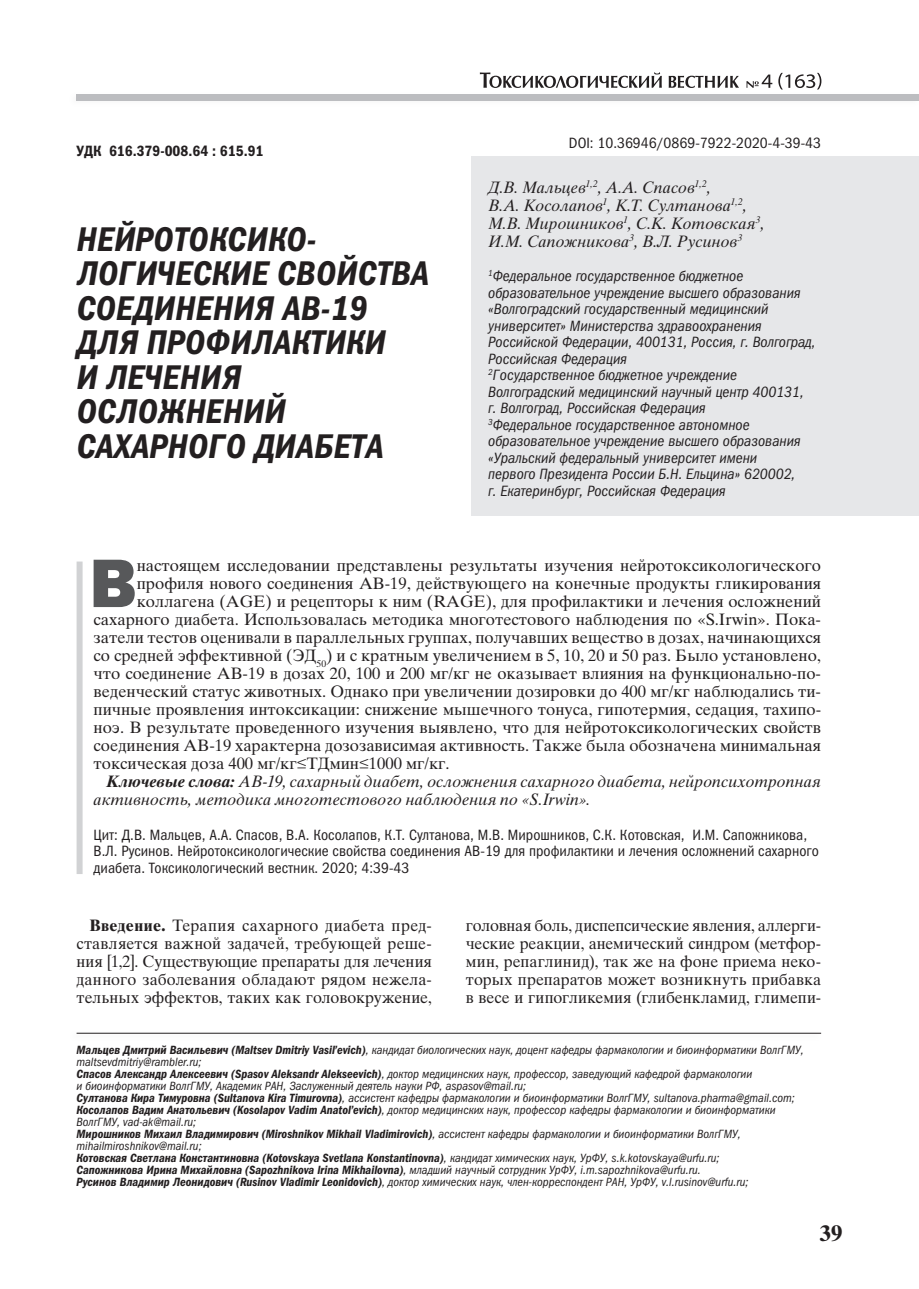
<style>
.page{position:relative;width:919px;height:1289px;background:#fff}
.page>*{position:absolute;margin:0;border:0;box-sizing:border-box;transform-origin:0 0}
.t1{font:69px "Franklin Gothic Heavy ITC";color:#57585a}
.t2{font:italic 34.5px/34.5px "Franklin Gothic Demi Cond ITC";letter-spacing:.01em;color:#231f20}
.t3{font:700 22.5px "Times Ten Cyr";color:#231f20}
.t4{font:16.5px/18px "Times Ten Cyr Upright";color:#231f20;text-align:justify}
.t5{font:16.5px/18px "Times Ten Cyr Inclined";letter-spacing:.005em;color:#231f20}
.t6{font:italic 15px/16.5px "Franklin Gothic Book Cond ITC";color:#231f20}
.t7{font:15px/16.5px "Franklin Gothic Book Cond ITC";color:#231f20}
.t8{font:15px "Franklin Gothic Demi Cond ITC";color:#231f20}
.t9{font:italic 12px/12px "Franklin Gothic Book Cond ITC";color:#231f20}
.t10{font:italic 12px/12px "Franklin Gothic Demi Cond ITC";color:#231f20}
.s1{font-family:"Times Ten Cyr Bold Inclined"}
.s2{font-family:"Times Ten Cyr";font-weight:700}
.s3{font-family:"Franklin Gothic Demi Cond ITC"}
.s4{font-family:"Franklin Gothic Book Cond ITC"}
</style>
<div class="page">
<div style="left:77px;top:94px;width:841px;height:6px;background:#bcbdc0"></div>
<svg style="left:480px;top:72px;width:181px;height:16px"></svg>
<svg style="left:668px;top:76px;width:71px;height:12px"></svg>
<svg style="left:746px;top:73px;width:75px;height:16px"></svg>
<div style="left:471px;top:156px;width:447px;height:359px;background:#e6e7e9"></div>
<img style="left:76px;top:1032px;width:746px;height:2px">
<hr style="left:77px;top:1032px;width:744px;height:1px;background:#231f20">
<div style="left:77px;top:561px;width:6px;height:313px;background:#d1d2d4"></div>
<p class="t8" style="left:77px;top:142px;width:188px">УДК 616.379-008.64 : 615.91</p>
<h2 class="t2" style="left:77px;top:222px;width:354px">НЕЙРОТОКСИКО-<br>ЛОГИЧЕСКИЕ СВОЙСТВА<br>СОЕДИНЕНИЯ АВ-19<br>ДЛЯ ПРОФИЛАКТИКИ<br>И ЛЕЧЕНИЯ<br>ОСЛОЖНЕНИЙ<br>САХАРНОГО ДИАБЕТА</h2>
<p class="t7" style="left:569px;top:134px;width:254px">DOI: 10.36946/0869-7922-2020-4-39-43</p>
<p class="t5" style="left:488px;top:178px;width:278px">Д.В. Мальцев<sup>1,2</sup>, А.А. Спасов<sup>1,2</sup>,<br>В.А. Косолапов<sup>1</sup>, К.Т. Султанова<sup>1,2</sup>, М.В. Мирошников<sup>1</sup>, С.К. Котовская<sup>3</sup>, И.М. Сапожникова<sup>3</sup>, В.Л. Русинов<sup>3</sup></p>
<p class="t6" style="left:488px;top:268px;width:329px"><sup>1</sup>Федеральное государственное бюджетное образовательное учреждение высшего образования «Волгоградский государственный медицинский университет» Министерства здравоохранения Российской Федерации, 400131, Россия, г. Волгоград, Российская Федерация<br><sup>2</sup>Государственное бюджетное учреждение Волгоградский медицинский научный центр 400131, г. Волгоград, Российская Федерация<br><sup>3</sup>Федеральное государственное автономное образовательное учреждение высшего образования «Уральский федеральный университет имени<br>первого Президента России Б.Н. Ельцина» 620002,<br>г. Екатеринбург, Российская Федерация</p>
<h1 class="t1" style="left:89px;top:540px;width:49px">В</h1>
<p class="t4" style="left:137px;top:556px;width:685px">настоящем исследовании представлены результаты изучения нейротоксикологического</p>
<p class="t4" style="left:137px;top:574px;width:685px">профиля нового соединения АВ-19, действующего на конечные продукты гликирования</p>
<p class="t4" style="left:137px;top:592px;width:685px">коллагена (AGE) и рецепторы к ним (RAGE), для профилактики и лечения осложнений</p>
<p class="t4" style="left:94px;top:610px;width:729px">сахарного диабета. Использовалась методика многотестового наблюдения по «S.Irwin». Пока-</p>
<p class="t4" style="left:94px;top:628px;width:729px">затели тестов оценивали в параллельных группах, получавших вещество в дозах, начинающихся</p>
<p class="t4" style="left:94px;top:646px;width:729px">со средней эффективной (ЭД<sub>50</sub>) и с кратным увеличением в 5, 10, 20 и 50 раз. Было установлено,</p>
<p class="t4" style="left:94px;top:664px;width:729px">что соединение АВ-19 в дозах 20, 100 и 200 мг/кг не оказывает влияния на функционально-по-</p>
<p class="t4" style="left:94px;top:682px;width:729px">веденческий статус животных. Однако при увеличении дозировки до 400 мг/кг наблюдались ти-</p>
<p class="t4" style="left:94px;top:700px;width:729px">пичные проявления интоксикации: снижение мышечного тонуса, гипотермия, седация, тахипо-</p>
<p class="t4" style="left:94px;top:718px;width:729px">ноэ. В результате проведенного изучения выявлено, что для нейротоксикологических свойств</p>
<p class="t4" style="left:94px;top:736px;width:729px">соединения АВ-19 характерна дозозависимая активность. Также была обозначена минимальная</p>
<p class="t4" style="left:94px;top:754px;width:357px">токсическая доза 400 мг/кг≤ТДмин≤1000 мг/кг.</p>
<p class="t5" style="left:94px;top:772px;width:729px;text-indent:13px"><span class="s1">Ключевые слова:</span> АВ-19, сахарный диабет, осложнения сахарного диабета, нейропсихотропная активность, методика многотестового наблюдения по «S.Irwin».</p>
<p class="t7" style="left:94px;top:826px;width:726px">Цит: Д.В. Мальцев, А.А. Спасов, В.А. Косолапов, К.Т. Султанова, М.В. Мирошников, С.К. Котовская, И.М. Сапожникова,<br>В.Л. Русинов. Нейротоксикологические свойства соединения АВ-19 для профилактики и лечения осложнений сахарного диабета. Токсикологический вестник. 2020; 4:39-43</p>
<p class="t4" style="left:77px;top:916px;width:357px;text-indent:13px"><span class="s2">Введение.</span> Терапия сахарного диабета пред&shy;ставляется важной задачей, требующей реше&shy;ния [1,2]. Cуществующие препараты для лечения данного заболевания обладают рядом нежела&shy;тельных эффектов, таких как головокружение,</p>
<p class="t4" style="left:466px;top:916px;width:357px">головная боль, диспепсические явления, аллерги&shy;ческие реакции, анемический синдром (метфор&shy;мин, репаглинид), так же на фоне приема неко&shy;торых препаратов может возникнуть прибавка в весе и гипогликемия (глибенкламид, глимепи-</p>
<p class="t9" style="left:77px;top:1044px;width:728px"><span class="s3">Мальцев Дмитрий Васильевич (Maltsev Dmitriy Vasil’evich)</span>, кандидат биологических наук, доцент кафедры фармакологии и биоинформатики ВолгГМУ, maltsevdmitriy@rambler.ru;<br><span class="s3">Спасов Александр Алексеевич (Spasov Aleksandr Alekseevich)</span>, доктор медицинских наук, профессор, заведующий кафедрой фармакологии<br>и биоинформатики ВолгГМУ, Академик РАН, Заслуженный деятель науки РФ, aspasov@mail.ru;<br><span class="s3">Султанова Кира Тимуровна (Sultanova Kira Timurovna)</span>, ассистент кафедры фармакологии и биоинформатики ВолгГМУ, sultanova.pharma@gmail.com; <span class="s3">Косолапов Вадим Анатольевич (Kosolapov Vadim Anatol’evich)</span>, доктор медицинских наук, профессор кафедры фармакологии и биоинформатики ВолгГМУ, vad-ak@mail.ru;</p>
<p class="t10" style="left:77px;top:1128px;width:665px">Мирошников Михаил Владимирович (Miroshnikov Mikhail Vladimirovich)<span class="s4">, ассистент кафедры фармакологии и биоинформатики ВолгГМУ,</span></p>
<p class="t9" style="left:77px;top:1140px;width:126px">mihailmiroshnikov@mail.ru;</p>
<p class="t10" style="left:77px;top:1152px;width:644px">Котовская Светлана Константиновна (Kotovskaya Svetlana Konstantinovna)<span class="s4">, кандидат химических наук, УрФУ, s.k.kotovskaya@urfu.ru;<br></span>Сапожникова Ирина Михайловна (Sapozhnikova Irina Mikhailovna)<span class="s4">, младший научный сотрудник УрФУ, i.m.sapozhnikova@urfu.ru.</span></p>
<p class="t9" style="left:77px;top:1176px;width:673px"><span class="s3">Русинов Владимир Леонидович (Rusinov Vladimir Leonidovich)</span>, доктор химических наук, член-корреспондент РАН, УрФУ, v.l.rusinov@urfu.ru;</p>
<h3 class="t3" style="left:819px;top:1220px;width:24px">39</h3>
</div>
